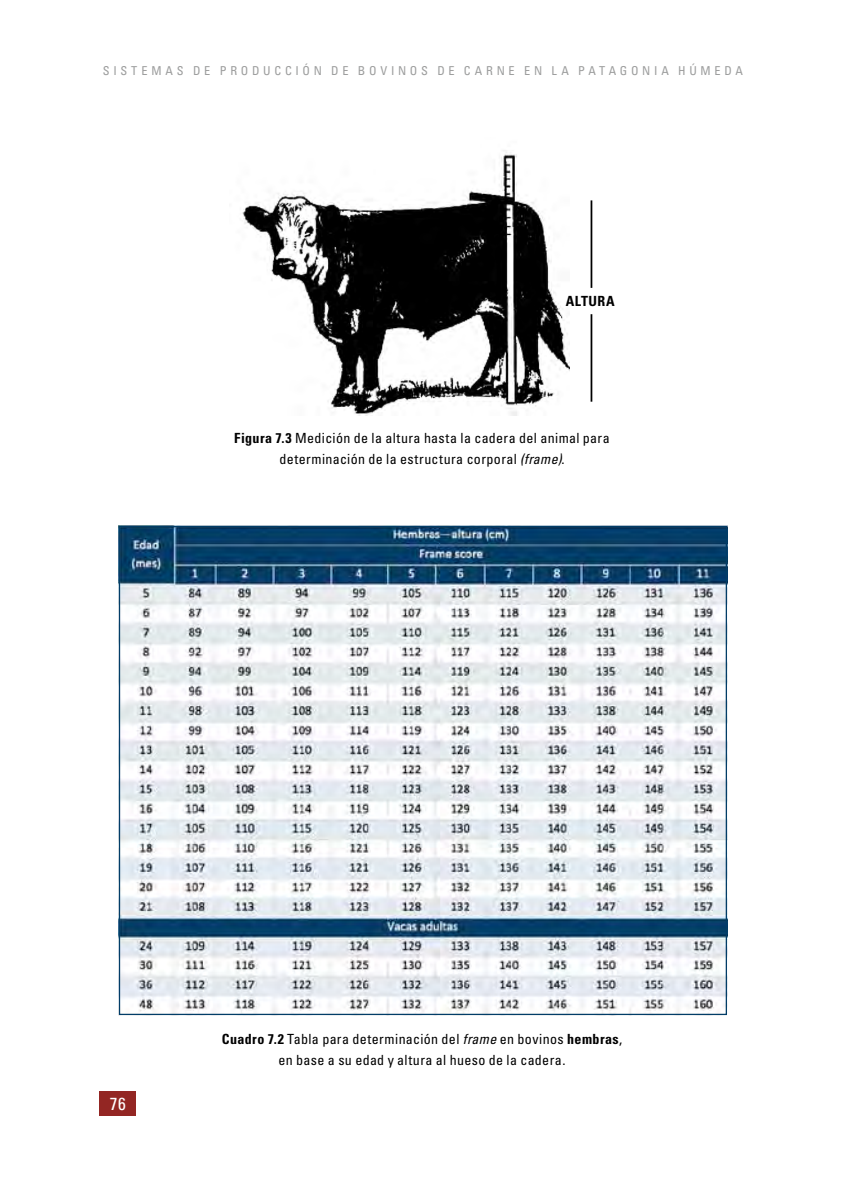
<style>
.page{position:relative;width:844px;height:1191px;background:#fff}
.page>*{position:absolute;margin:0;border:0;box-sizing:border-box;transform-origin:0 0}
.t1{font:condensed 17.5px "Univers LT Std";color:#fff}
.t2{font:condensed 14px/21px "Univers LT Std";letter-spacing:.025em;color:#000;text-align:center}
.t3{font:700 condensed 14px "Univers LT Std";letter-spacing:.04em;color:#000}
.t4{font:condensed 12.25px "Univers LT Std";letter-spacing:.3em;color:#9c9d9d}
.s1{font-weight:700}
.s2{font-style:italic}
</style>
<div class="page">
<div style="left:99px;top:1091px;width:37px;height:25px;background:#932623"></div>
<img style="left:242px;top:150px;width:327px;height:265px">
<hr style="left:590px;top:200px;width:2px;height:88px;background:#000">
<hr style="left:590px;top:314px;width:2px;height:88px;background:#000">
<img style="left:121px;top:526px;width:606px;height:489px">
<p class="t4" style="left:103px;top:63px;width:641px">SISTEMAS DE PRODUCCIÓN DE BOVINOS DE CARNE EN LA PATAGONIA HÚMEDA</p>
<p class="t3" style="left:565px;top:292px;width:50px">ALTURA</p>
<p class="t2" style="left:234px;top:428px;width:377px"><span class="s1">Figura 7.3</span> Medición de la altura hasta la cadera del animal para determinación de la estructura corporal <span class="s2">(frame)</span>.</p>
<p class="t1" style="left:110px;top:1092px;width:18px">76</p>
<p class="t2" style="left:222px;top:1028px;width:402px"><span class="s1">Cuadro 7.2</span> Tabla para determinación del <span class="s2">frame</span> en bovinos <span class="s1">hembras</span>, en base a su edad y altura al hueso de la cadera.</p>
</div>
